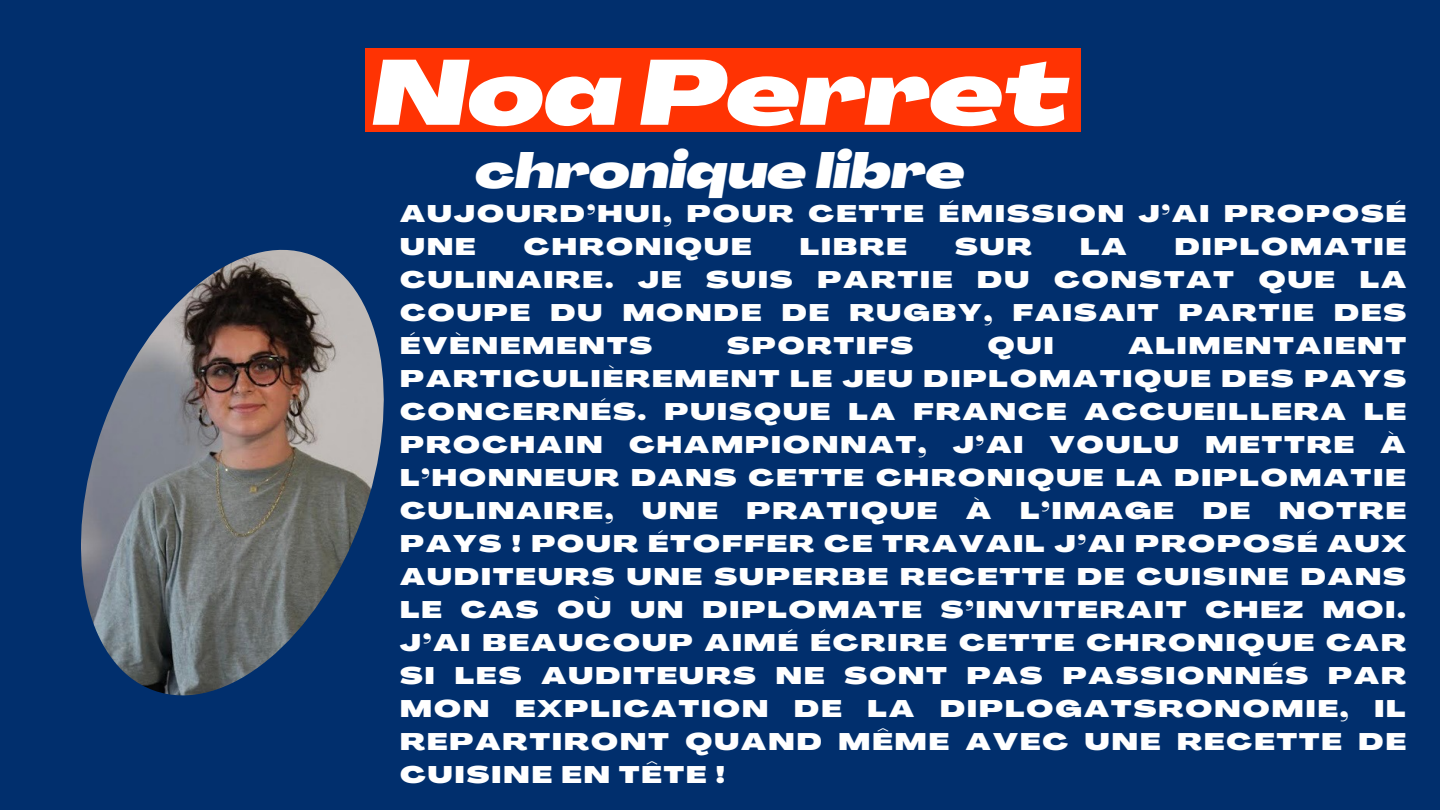
<style>
.page{position:relative;width:1440px;height:810px;background:#012f6d}
.page>*{position:absolute;margin:0;border:0;box-sizing:border-box;transform-origin:0 0}
.t1{font:italic 900 90.4px "Agrandir Grand";color:#fff}
.t2{font:italic 900 48px "Agrandir Grand";color:#fff}
.t3{font:900 23.6px/33px "Agrandir Grand";letter-spacing:.09em;color:#fff;text-align:justify}
</style>
<div class="page">
<img style="left:81px;top:250px;width:303px;height:445px">
<div style="left:365px;top:49px;width:716px;height:83px;background:#ff3303"></div>
<p class="t1" style="left:372px;top:57px;width:698px">Noa Perret</p>
<p class="t2" style="left:475px;top:152px;width:491px">chronique libre</p>
<p class="t3" style="left:400px;top:200px;width:1008px">AUJOURD’HUI, POUR CETTE ÉMISSION J’AI PROPOSÉ<br>UNE</p>
<p class="t3" style="left:400px;top:233px;width:1008px;text-indent:775px">DIPLOMATIE CULINAIRE. JE SUIS PARTIE DU CONSTAT QUE LA COUPE DU MONDE DE RUGBY, FAISAIT PARTIE DES ÉVÈNEMENTS</p>
<p class="t3" style="left:524px;top:233px;width:229px">CHRONIQUE</p>
<p class="t3" style="left:800px;top:233px;width:108px">LIBRE</p>
<p class="t3" style="left:955px;top:233px;width:78px">SUR</p>
<p class="t3" style="left:1080px;top:233px;width:48px">LA</p>
<p class="t3" style="left:727px;top:332px;width:188px">SPORTIFS</p>
<p class="t3" style="left:988px;top:332px;width:67px">QUI</p>
<p class="t3" style="left:400px;top:332px;width:1008px;text-indent:728px">ALIMENTAIENT PARTICULIÈREMENT LE JEU DIPLOMATIQUE DES PAYS CONCERNÉS. PUISQUE LA FRANCE ACCUEILLERA LE PROCHAIN CHAMPIONNAT, J’AI VOULU METTRE À L’HONNEUR DANS CETTE CHRONIQUE LA DIPLOMATIE CULINAIRE, UNE PRATIQUE À L’IMAGE DE NOTRE PAYS ! POUR ÉTOFFER CE TRAVAIL J’AI PROPOSÉ AUX AUDITEURS UNE SUPERBE RECETTE DE CUISINE DANS LE CAS OÙ UN DIPLOMATE S’INVITERAIT CHEZ MOI.<br>J’AI BEAUCOUP AIMÉ ÉCRIRE CETTE CHRONIQUE CAR SI LES AUDITEURS NE SONT PAS PASSIONNÉS PAR MON EXPLICATION DE LA DIPLOGATSRONOMIE, IL REPARTIRONT QUAND MÊME AVEC UNE RECETTE DE CUISINE EN TÊTE !</p>
</div>
